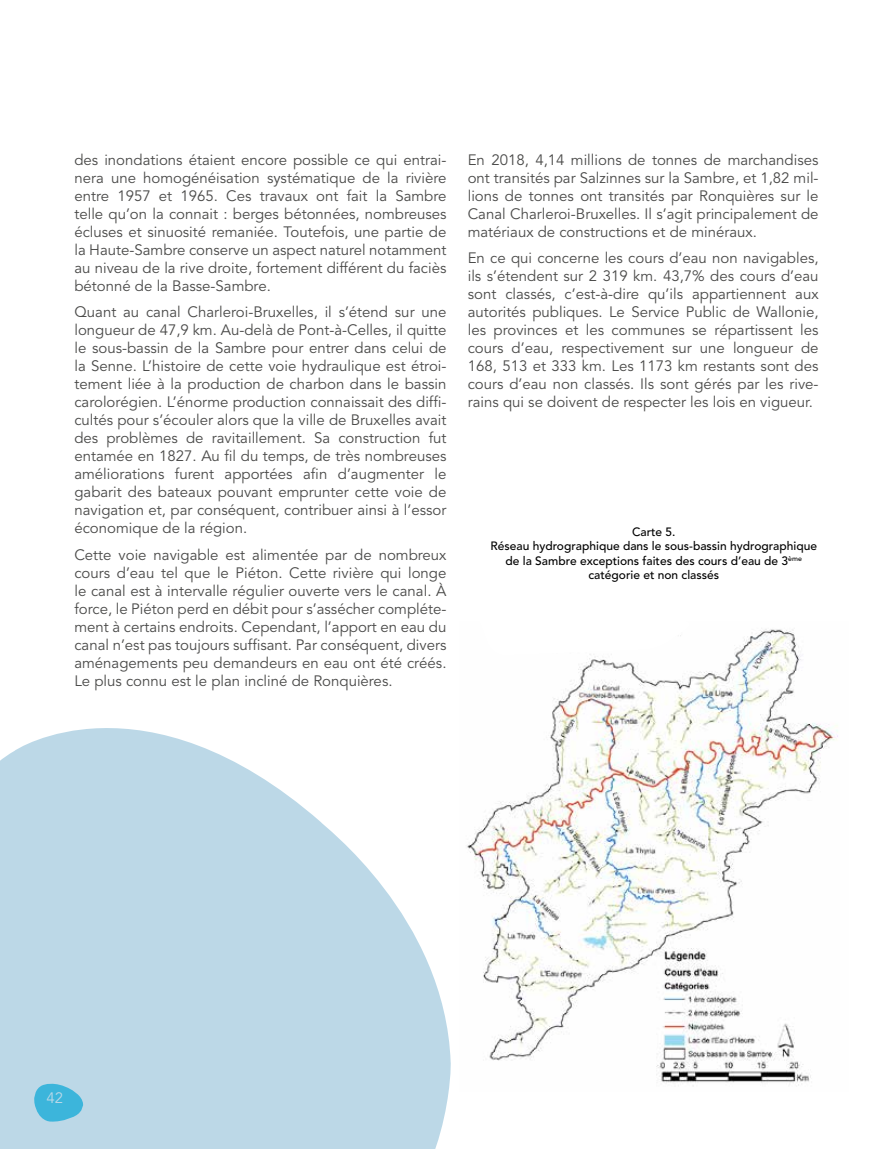
<style>
.page{position:relative;width:893px;height:1149px;background:#fff}
.page>*{position:absolute;margin:0;border:0;box-sizing:border-box;transform-origin:0 0}
.t1{font:15px/18px "Avenir";color:#4a4a49;text-align:justify}
.t2{font:15px "Avenir";color:#fff}
.t3{font:500 12px/14.4px "Avenir LT Std";color:#000;text-align:center}
</style>
<div class="page">
<img style="left:467px;top:629px;width:371px;height:457px">
<svg style="left:477px;top:629px;width:215px;height:26px"></svg>
<svg style="left:0;top:728px;width:451px;height:420px;fill:#bcd8e7"></svg>
<p class="t1" style="left:74px;top:152px;width:374px">des inondations étaient encore possible ce qui entrai&shy;nera une homogénéisation systématique de la rivière entre 1957 et 1965. Ces travaux ont fait la Sambre telle qu’on la connait : berges bétonnées, nombreuses écluses et sinuosité remaniée. Toutefois, une partie de la Haute-Sambre conserve un aspect naturel notamment au niveau de la rive droite, fortement différent du faciès bétonné de la Basse-Sambre.</p>
<p class="t1" style="left:74px;top:304px;width:374px">Quant au canal Charleroi-Bruxelles, il s’étend sur une longueur de 47,9 km. Au-delà de Pont-à-Celles, il quitte le sous-bassin de la Sambre pour entrer dans celui de la Senne. L’histoire de cette voie hydraulique est étroi&shy;tement liée à la production de charbon dans le bassin carolorégien. L’énorme production connaissait des diffi&shy;cultés pour s’écouler alors que la ville de Bruxelles avait des problèmes de ravitaillement. Sa construction fut entamée en 1827. Au fil du temps, de très nombreuses améliorations furent apportées afin d’augmenter le gabarit des bateaux pouvant emprunter cette voie de navigation et, par conséquent, contribuer ainsi à l’essor économique de la région.</p>
<p class="t1" style="left:74px;top:547px;width:374px">Cette voie navigable est alimentée par de nombreux cours d’eau tel que le Piéton. Cette rivière qui longe le canal est à intervalle régulier ouverte vers le canal. À force, le Piéton perd en débit pour s’assécher compléte&shy;ment à certains endroits. Cependant, l’apport en eau du canal n’est pas toujours suffisant. Par conséquent, divers aménagements peu demandeurs en eau ont été créés.<br>Le plus connu est le plan incliné de Ronquières.</p>
<p class="t1" style="left:468px;top:152px;width:352px">En 2018, 4,14 millions de tonnes de marchandises ont transités par Salzinnes sur la Sambre, et 1,82 mil&shy;lions de tonnes ont transités par Ronquières sur le Canal Charleroi-Bruxelles. Il s’agit principalement de matériaux de constructions et de minéraux.</p>
<p class="t1" style="left:468px;top:250px;width:352px">En ce qui concerne les cours d’eau non navigables, ils s’étendent sur 2 319 km. 43,7% des cours d’eau sont classés, c’est-à-dire qu’ils appartiennent aux autorités publiques. Le Service Public de Wallonie, les provinces et les communes se répartissent les cours d’eau, respectivement sur une longueur de 168, 513 et 333 km. Les 1173 km restants sont des cours d’eau non classés. Ils sont gérés par les rive&shy;rains qui se doivent de respecter les lois en vigueur.</p>
<p class="t3" style="left:490px;top:525px;width:328px">Carte 5.<br>Réseau hydrographique dans le sous-bassin hydrographique de la Sambre exceptions faites des cours d’eau de 3<sup>ème </sup>catégorie et non classés</p>
<p class="t2" style="left:47px;top:1091px;width:18px">42</p>
</div>
